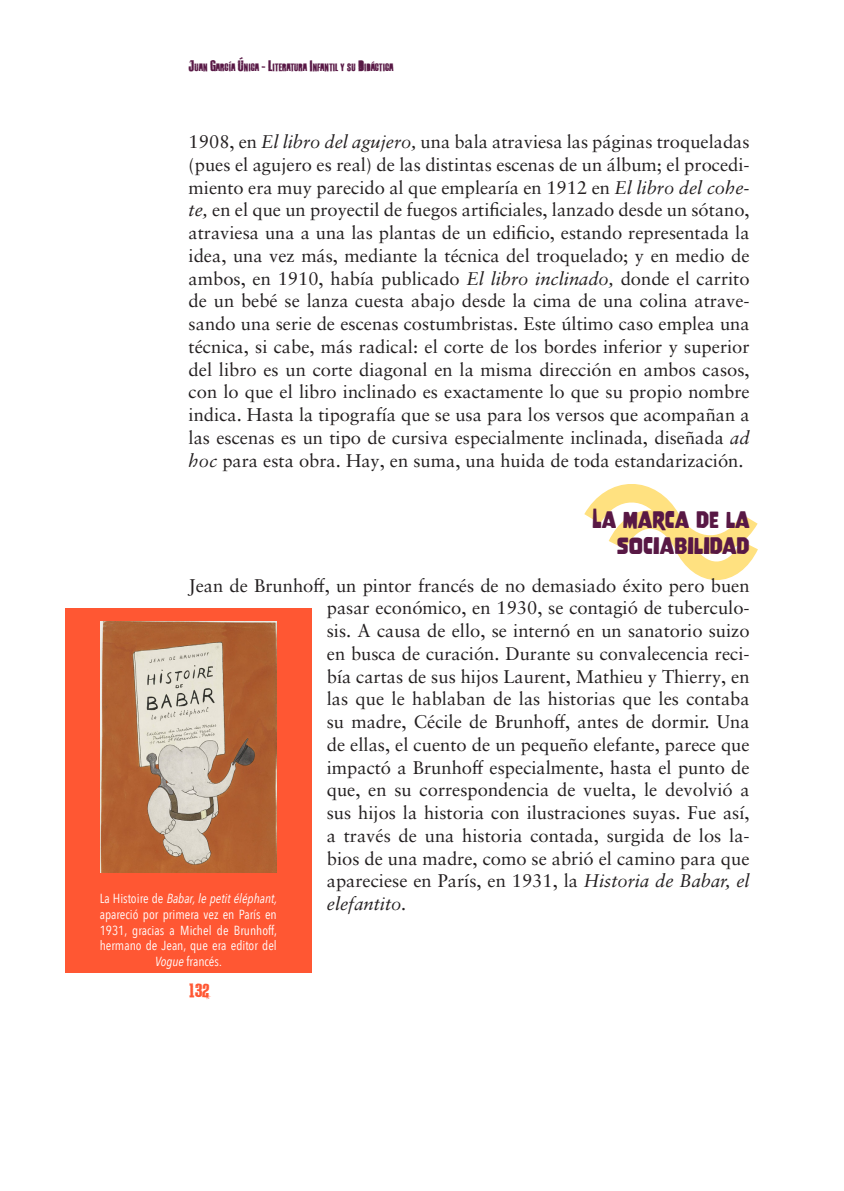
<style>
.page{position:relative;width:844px;height:1191px;background:#fff}
.page>*{position:absolute;margin:0;border:0;box-sizing:border-box;transform-origin:0 0}
.Epígrafe{font:21px/26.2px "Nove";color:#581845;text-align:right}
.Párrafo_inicial{font:18.38px/22.8px "Sabon LT Pro";color:#231f20;text-align:justify}
.Primer_párrafo{font:18.38px/22.8px "Sabon LT Pro";color:#231f20;text-align:justify}
.t1{font:18.38px "Octynaz";color:#ff5733}
.Pie_de_foto{font:13.12px/15.8px "Avenir Next Condensed";color:#fff;text-align:center}
.t2{font:10.33px "Octynaz";color:#581845}
.s1{font-size:14.88px}
.s2{font-style:italic}
</style>
<div class="page">
<svg style="left:584px;top:484px;width:174px;height:96px"></svg>
<div style="left:65px;top:609px;width:247px;height:266px;background:#ff5733"></div>
<img style="left:100px;top:622px;width:177px;height:251px">
<div style="left:65px;top:873px;width:246px;height:99px;background:#ff5733"></div>
<p class="t2" style="left:189px;top:61px;width:206px"><span class="s1">J</span>UAN <span class="s1">G</span>ARCÍA <span class="s1">Ú</span>NICA <span class="s1">- L</span>ITERATURA <span class="s1">I</span>NFANTIL Y SU <span class="s1">D</span>IDÁCTICA</p>
<p class="Párrafo_inicial" style="left:189px;top:130px;width:562px">1908, en <span class="s2">El libro del agujero,</span> una bala atraviesa las páginas troqueladas (pues el agujero es real) de las distintas escenas de un álbum; el procedi&shy;miento era muy parecido al que emplearía en 1912 en <span class="s2">El libro del cohe&shy;te,</span> en el que un proyectil de fuegos artificiales, lanzado desde un sótano, atraviesa una a una las plantas de un edificio, estando representada la idea, una vez más, mediante la técnica del troquelado; y en medio de ambos, en 1910, había publicado <span class="s2">El libro inclinado,</span> donde el carrito de un bebé se lanza cuesta abajo desde la cima de una colina atrave&shy;sando una serie de escenas costumbristas. Este último caso emplea una técnica, si cabe, más radical: el corte de los bordes inferior y superior del libro es un corte diagonal en la misma dirección en ambos casos, con lo que el libro inclinado es exactamente lo que su propio nombre indica. Hasta la tipografía que se usa para los versos que acompañan a las escenas es un tipo de cursiva especialmente inclinada, diseñada <span class="s2">ad hoc</span> para esta obra. Hay, en suma, una huida de toda estandarización.</p>
<p class="Epígrafe" style="left:592px;top:506px;width:159px">La marca de la sociabilidad</p>
<p class="Primer_párrafo" style="left:327px;top:573px;width:424px;text-indent:-138px">Jean de Brunhoff, un pintor francés de no demasiado éxito pero buen pasar económico, en 1930, se contagió de tuberculo&shy;sis. A causa de ello, se internó en un sanatorio suizo en busca de curación. Durante su convalecencia reci&shy;bía cartas de sus hijos Laurent, Mathieu y Thierry, en las que le hablaban de las historias que les contaba su madre, Cécile de Brunhoff, antes de dormir. Una de ellas, el cuento de un pequeño elefante, parece que impactó a Brunhoff especialmente, hasta el punto de que, en su correspondencia de vuelta, le devolvió a sus hijos la historia con ilustraciones suyas. Fue así, a través de una historia contada, surgida de los la&shy;bios de una madre, como se abrió el camino para que apareciese en París, en 1931, la <span class="s2">Historia de Babar, el elefantito.</span></p>
<p class="Pie_de_foto" style="left:100px;top:890px;width:179px">La Histoire de <span class="s2">Babar, le petit éléphant, </span>apareció por primera vez en París en<br>1931, gracias a Michel de Brunhoff, hermano de Jean, que era editor del<br><span class="s2">Vogue</span> francés.</p>
<p class="t1" style="left:189px;top:979px;width:22px">132</p>
</div>
